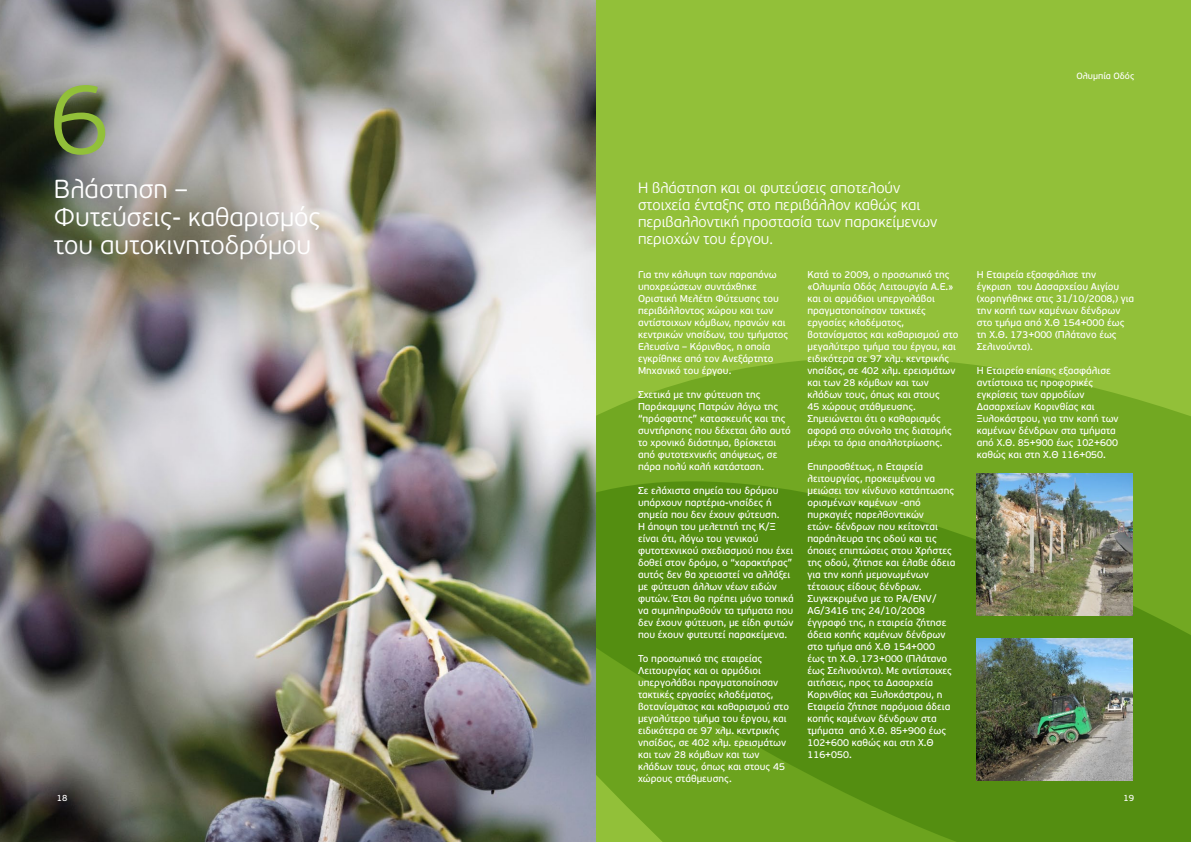
<style>
.page{position:relative;width:1191px;height:842px;background:#fff}
.page>*{position:absolute;margin:0;border:0;box-sizing:border-box;transform-origin:0 0}
.t1{font:300 100px "PF Beau Sans Pro";color:#92c039}
.t2{font:300 26px/28px "PF Beau Sans Pro";color:#fff}
.t3{font:300 15px/17px "PF Beau Sans Pro";color:#fff}
.t4{font:10px/12px "PF Beau Sans Pro Bbook";color:#fff}
.t5{font:9px "PF Beau Sans Pro Bbook";color:#fff}
</style>
<div class="page">
<div style="left:595px;top:0;width:596px;height:842px;background:#92c039"></div>
<svg style="left:595px;top:358px;width:596px;height:123px;fill:#72a822"></svg>
<svg style="left:595px;top:481px;width:596px;height:361px;background:#5b9416"></svg>
<img style="left:0;top:0;width:595px;height:842px">
<img style="left:977px;top:473px;width:155px;height:142px">
<img style="left:977px;top:639px;width:155px;height:141px">
<h1 class="t1" style="left:50px;top:62px;width:60px">6</h1>
<h2 class="t2" style="left:54px;top:176px;width:268px">Βλάστηση –<br>Φυτεύσεις- καθαρισµός του αυτοκινητοδρόµου</h2>
<p class="t5" style="left:1076px;top:70px;width:59px">Ολυμπία Οδός</p>
<h3 class="t3" style="left:638px;top:179px;width:301px">Η βλάστηση και οι φυτεύσεις αποτελούν στοιχεία ένταξης στο περιβάλλον καθώς και περιβαλλοντική προστασία των παρακείμενων περιοχών του έργου.</h3>
<p class="t4" style="left:638px;top:269px;width:152px">Για την κάλυψη των παραπάνω υποχρεώσεων συντάχθηκε<br>Οριστική Μελέτη Φύτευσης του περιβάλλοντος χώρου και των αντίστοιχων κόμβων, πρανών και κεντρικών νησίδων, του τμήματος<br>Ελευσίνα – Κόρινθος, η οποία εγκρίθηκε από τον Ανεξάρτητο<br>Μηχανικό του έργου.</p>
<p class="t4" style="left:638px;top:389px;width:154px">Σχετικά με την φύτευση της<br>Παράκαμψης Πατρών λόγω της “πρόσφατης” κατασκευής και της συντήρησης που δέχεται όλο αυτό το χρονικό διάστημα, βρίσκεται από φυτοτεχνικής απόψεως, σε πάρα πολύ καλή κατάσταση.</p>
<p class="t4" style="left:638px;top:485px;width:157px">Σε ελάχιστα σημεία του δρόμου υπάρχουν παρτέρια-νησίδες ή σημεία που δεν έχουν φύτευση.<br>Η άποψη του μελετητή της Κ/Ξ είναι ότι, λόγω του γενικού φυτοτεχνικού σχεδιασμού που έχει δοθεί στον δρόμο, ο “χαρακτήρας” αυτός δεν θα χρειαστεί να αλλάξει με φύτευση άλλων νέων ειδών φυτών. Έτσι θα πρέπει μόνο τοπικά να συμπληρωθούν τα τμήματα που δεν έχουν φύτευση, με είδη φυτών που έχουν φυτευτεί παρακείμενα.</p>
<p class="t4" style="left:638px;top:653px;width:152px">Το προσωπικό της εταιρείας<br>Λειτουργίας και οι αρμόδιοι υπεργολάβοι πραγματοποίησαν τακτικές εργασίες κλαδέματος, βοτανίσματος και καθαρισμού στο μεγαλύτερο τμήμα του έργου, και ειδικότερα σε 97 χλμ. κεντρικής νησίδας, σε 402 χλμ. ερεισμάτων και των 28 κόμβων και των κλάδων τους, όπως και στους 45 χώρους στάθμευσης.</p>
<p class="t4" style="left:807px;top:269px;width:152px">Κατά το 2009, ο προσωπικό της «Ολυμπία Οδός Λειτουργία Α.Ε.» και οι αρμόδιοι υπεργολάβοι πραγματοποίησαν τακτικές εργασίες κλαδέματος, βοτανίσματος και καθαρισμού στο μεγαλύτερο τμήμα του έργου, και ειδικότερα σε 97 χλμ. κεντρικής νησίδας, σε 402 χλμ. ερεισμάτων και των 28 κόμβων και των κλάδων τους, όπως και στους<br>45 χώρους στάθμευσης.<br>Σημειώνεται ότι ο καθαρισμός αφορά στο σύνολο της διατομής μέχρι τα όρια απαλλοτρίωσης.</p>
<p class="t4" style="left:807px;top:461px;width:149px">Επιπροσθέτως, η Εταιρεία λειτουργίας, προκειμένου να μειώσει τον κίνδυνο κατάπτωσης ορισμένων καμένων -από πυρκαγιές παρελθοντικών<br>ετών- δένδρων που κείτονται παράπλευρα της οδού και τις όποιες επιπτώσεις στου Χρήστες της οδού, ζήτησε και έλαβε άδεια για την κοπή μεμονωμένων τέτοιους είδους δένδρων.<br>Συγκεκριμένα με το PA/ENV/<br>AG/3416 της 24/10/2008 έγγραφό της, η εταιρεία ζήτησε άδεια κοπής καμένων δένδρων στο τμήμα από Χ.Θ 154+000<br>έως τη Χ.Θ. 173+000 (Πλάτανο έως Σελινούντα). Με αντίστοιχες αιτήσεις, προς τα Δασαρχεία<br>Κορινθίας και Ξυλοκάστρου, η<br>Εταιρεία ζήτησε παρόμοια άδεια κοπής καμένων δένδρων στα τμήματα από Χ.Θ. 85+900 έως<br>102+600 καθώς και στη Χ.Θ<br>116+050.</p>
<p class="t4" style="left:976px;top:269px;width:159px">Η Εταιρεία εξασφάλισε την<br>έγκριση του Δασαρχείου Αιγίου (χορηγήθηκε στις 31/10/2008,) για την κοπή των καμένων δένδρων στο τμήμα από Χ.Θ 154+000 έως τη Χ.Θ. 173+000 (Πλάτανο έως<br>Σελινούντα).</p>
<p class="t4" style="left:976px;top:365px;width:143px">Η Εταιρεία επίσης εξασφάλισε αντίστοιχα τις προφορικές εγκρίσεις των αρμοδίων<br>Δασαρχείων Κορινθίας και<br>Ξυλοκάστρου, για την κοπή των καμένων δένδρων στα τμήματα από Χ.Θ. 85+900 έως 102+600 καθώς και στη Χ.Θ 116+050.</p>
<p class="t5" style="left:57px;top:793px;width:12px">18</p>
<p class="t5" style="left:1123px;top:793px;width:12px">19</p>
</div>
